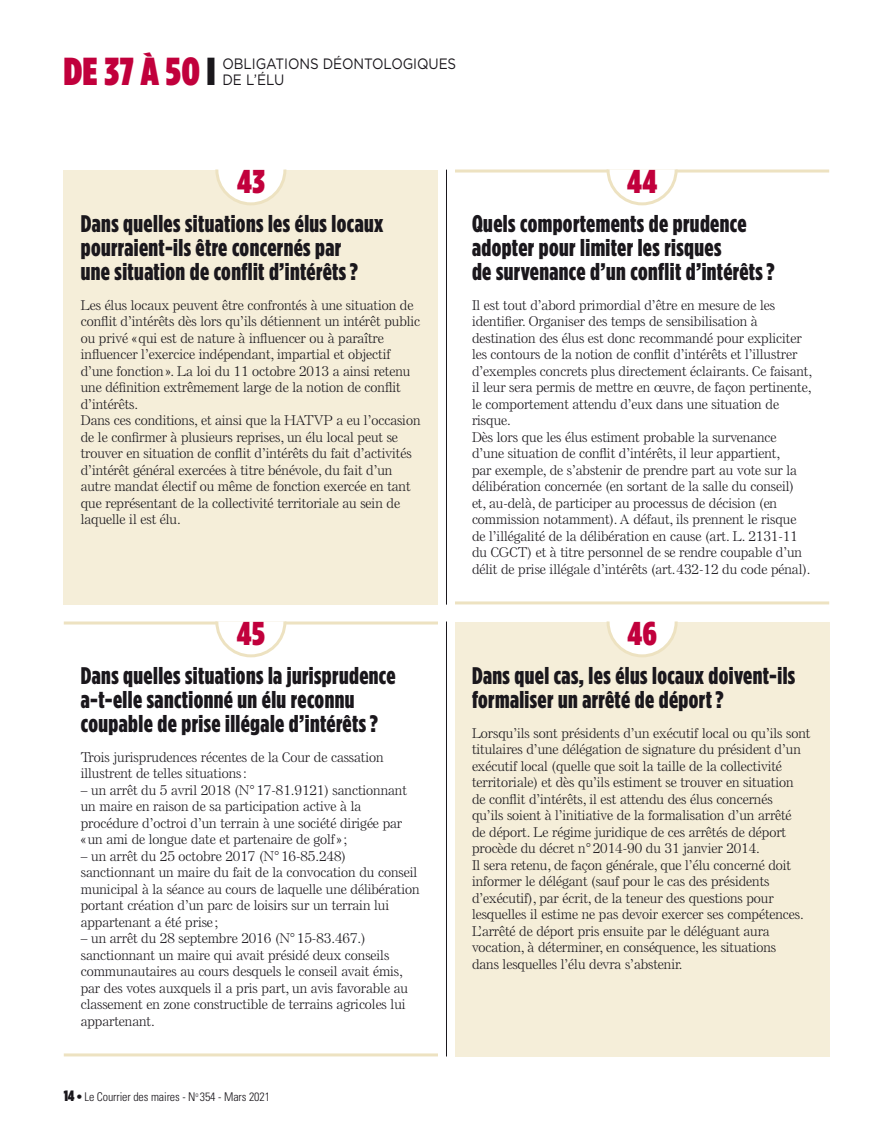
<style>
.page{position:relative;width:893px;height:1140px;background:#fff}
.page>*{position:absolute;margin:0;border:0;box-sizing:border-box;transform-origin:0 0}
.t1{font:900 39px "Gotham Condensed";color:#c1003c}
.t2{font:900 33px "Gotham Condensed";letter-spacing:.015em;color:#c1003c}
.question_TITRE{font:900 24px/24px "Gotham Condensed";letter-spacing:.015em;color:#1a171c}
.t3{font:15px/16.5px "Gotham";letter-spacing:-.005em;color:#1a171c;scale:.9 1}
.question_TEXTE{font:300 13.5px/16.5px "Else NPL Std";color:#1a171c}
.t4{font:300 condensed 12px "Univers LT Std";letter-spacing:-.01em;color:#1a171c}
.s1{color:#1a171c}
.s2{font-family:"Gotham Condensed";font-weight:900;font-stretch:normal;font-size:15px}
</style>
<div class="page">
<hr style="left:446px;top:621px;width:1px;height:435px;background:#1a171c">
<hr style="left:446px;top:170px;width:1px;height:434px;background:#1a171c">
<div style="left:455px;top:621px;width:374px;height:435px;background:#f5eed9"></div>
<svg style="left:605px;top:621px;width:74px;height:36px"></svg>
<div style="left:64px;top:169px;width:374px;height:435px;background:#f5eed9"></div>
<svg style="left:214px;top:169px;width:74px;height:36px"></svg>
<hr style="left:64px;top:1053px;width:374px;height:3px;background:#ede2c1">
<hr style="left:64px;top:621px;width:374px;height:3px;background:#ede2c1">
<svg style="left:214px;top:621px;width:74px;height:37px"></svg>
<hr style="left:455px;top:601px;width:374px;height:3px;background:#ede2c1">
<hr style="left:455px;top:169px;width:374px;height:3px;background:#ede2c1">
<svg style="left:605px;top:169px;width:74px;height:37px"></svg>
<p class="t1" style="left:64px;top:48px;width:153px">DE 37 À 50 <span class="s1">I</span></p>
<p class="t3" style="left:222px;top:55px;width:261px">OBLIGATIONS DÉONTOLOGIQUES<br>DE L’ÉLU</p>
<p class="t2" style="left:237px;top:161px;width:29px">43</p>
<p class="t2" style="left:627px;top:161px;width:32px">44</p>
<p class="question_TITRE" style="left:81px;top:212px;width:304px">Dans quelles situations les élus locaux pourraient-ils être concernés par<br>une situation de conflit d’intérêts ?</p>
<p class="question_TEXTE" style="left:81px;top:296px;width:341px">Les élus locaux peuvent être confrontés à une situation de conflit d’intérêts dès lors qu’ils détiennent un intérêt public ou privé «qui est de nature à influencer ou à paraître influencer l’exercice indépendant, impartial et objectif d’une fonction». La loi du 11 octobre 2013 a ainsi retenu une définition extrêmement large de la notion de conflit d’intérêts.</p>
<p class="question_TEXTE" style="left:81px;top:412px;width:341px">Dans ces conditions, et ainsi que la HATVP a eu l’occasion de le confirmer à plusieurs reprises, un élu local peut se trouver en situation de conflit d’intérêts du fait d’activités d’intérêt général exercées à titre bénévole, du fait d’un autre mandat électif ou même de fonction exercée en tant que représentant de la collectivité territoriale au sein de laquelle il est élu.</p>
<p class="question_TITRE" style="left:472px;top:212px;width:304px">Quels comportements de prudence adopter pour limiter les risques<br>de survenance d’un conflit d’intérêts ?</p>
<p class="question_TEXTE" style="left:472px;top:296px;width:342px">Il est tout d’abord primordial d’être en mesure de les identifier. Organiser des temps de sensibilisation à destination des élus est donc recommandé pour expliciter les contours de la notion de conflit d’intérêts et l’illustrer d’exemples concrets plus directement éclairants. Ce faisant, il leur sera permis de mettre en œuvre, de façon pertinente, le comportement attendu d’eux dans une situation de risque.</p>
<p class="question_TEXTE" style="left:472px;top:428px;width:340px">Dès lors que les élus estiment probable la survenance d’une situation de conflit d’intérêts, il leur appartient,<br>par exemple, de s’abstenir de prendre part au vote sur la délibération concernée (en sortant de la salle du conseil) et, au-delà, de participer au processus de décision (en commission notamment). A défaut, ils prennent le risque de l’illégalité de la délibération en cause (art. L. 2131-11 du CGCT) et à titre personnel de se rendre coupable d’un délit de prise illégale d’intérêts (art.432-12 du code pénal).</p>
<p class="t2" style="left:237px;top:613px;width:30px">45</p>
<p class="t2" style="left:627px;top:613px;width:31px">46</p>
<p class="question_TITRE" style="left:81px;top:663px;width:316px">Dans quelles situations la jurisprudence a-t-elle sanctionné un élu reconnu coupable de prise illégale d’intérêts ?</p>
<p class="question_TEXTE" style="left:81px;top:748px;width:304px">Trois jurisprudences récentes de la Cour de cassation illustrent de telles situations:</p>
<p class="question_TEXTE" style="left:81px;top:781px;width:328px">– un arrêt du 5 avril 2018 (N°17-81.9121) sanctionnant un maire en raison de sa participation active à la procédure d’octroi d’un terrain à une société dirigée par «un ami de longue date et partenaire de golf»;</p>
<p class="question_TEXTE" style="left:81px;top:847px;width:340px">– un arrêt du 25 octobre 2017 (N°16-85.248) sanctionnant un maire du fait de la convocation du conseil municipal à la séance au cours de laquelle une délibération portant création d’un parc de loisirs sur un terrain lui appartenant a été prise ;</p>
<p class="question_TEXTE" style="left:81px;top:930px;width:329px">– un arrêt du 28 septembre 2016 (N°15-83.467.) sanctionnant un maire qui avait présidé deux conseils communautaires au cours desquels le conseil avait émis, par des votes auxquels il a pris part, un avis favorable au classement en zone constructible de terrains agricoles lui appartenant.</p>
<p class="t4" style="left:64px;top:1089px;width:208px"><span class="s2">14</span> • Le Courrier des maires - N<sup>o</sup> 354 - Mars 2021</p>
<p class="question_TITRE" style="left:472px;top:663px;width:325px">Dans quel cas, les élus locaux doivent-ils formaliser un arrêté de déport ?</p>
<p class="question_TEXTE" style="left:472px;top:724px;width:340px">Lorsqu’ils sont présidents d’un exécutif local ou qu’ils sont titulaires d’une délégation de signature du président d’un exécutif local (quelle que soit la taille de la collectivité territoriale) et dès qu’ils estiment se trouver en situation de conflit d’intérêts, il est attendu des élus concernés<br>qu’ils soient à l’initiative de la formalisation d’un arrêté<br>de déport. Le régime juridique de ces arrêtés de déport procède du décret n°2014-90 du 31 janvier 2014.</p>
<p class="question_TEXTE" style="left:472px;top:856px;width:333px">Il sera retenu, de façon générale, que l’élu concerné doit informer le délégant (sauf pour le cas des présidents d’exécutif), par écrit, de la teneur des questions pour lesquelles il estime ne pas devoir exercer ses compétences.<br>L’arrêté de déport pris ensuite par le déléguant aura vocation, à déterminer, en conséquence, les situations dans lesquelles l’élu devra s’abstenir.</p>
</div>
